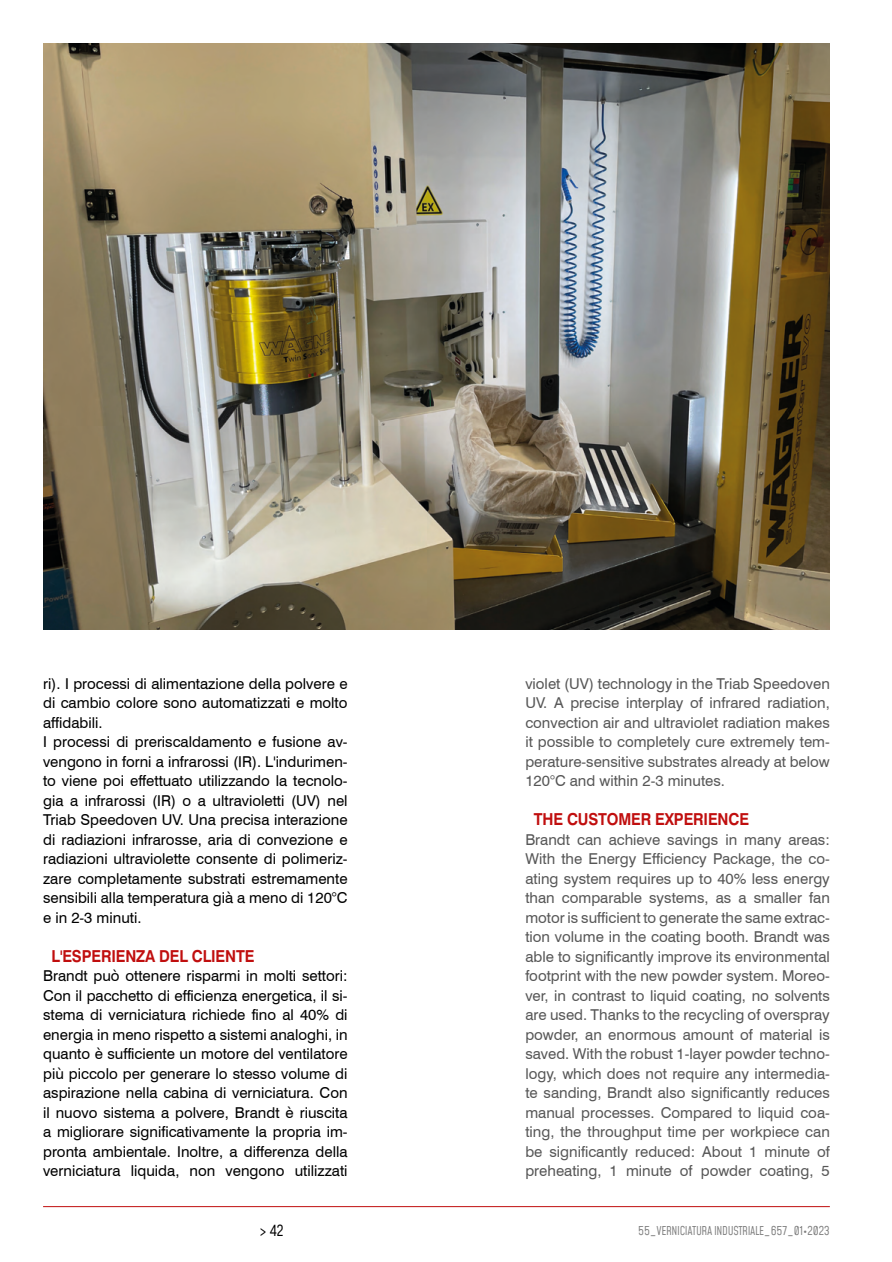
<style>
.page{position:relative;width:892px;height:1262px;background:#fff}
.page>*{position:absolute;margin:0;border:0;box-sizing:border-box;transform-origin:0 0}
.TITOLO_ROSSO{font:700 16.5px "Swiss 721";letter-spacing:-.01em;color:#c00e0e;scale:.9 1}
.TESTO_ENG{font:15px/19.5px "Swiss 721 BT";color:#575757;text-align:justify}
.TESTO_ITA{font:15px/19.5px "Swiss 721 BT";color:#000;text-align:justify}
.t1{font:15px "Mohave";color:#000}
.t2{font:12px "Mohave";letter-spacing:-.03em;color:#808080}
</style>
<div class="page">
<hr style="left:43px;top:1206px;width:787px;height:1px;background:#c00e0e">
<img style="left:43px;top:43px;width:787px;height:587px">
<p class="TESTO_ITA" style="left:43px;top:673px;width:306px">ri). I processi di alimentazione della polvere e di cambio colore sono automatizzati e molto affidabili.</p>
<p class="TESTO_ITA" style="left:43px;top:732px;width:306px">I processi di preriscaldamento e fusione av&shy;vengono in forni a infrarossi (IR). L'indurimen&shy;to viene poi effettuato utilizzando la tecnolo&shy;gia a infrarossi (IR) o a ultravioletti (UV) nel Triab Speedoven UV. Una precisa interazione di radiazioni infrarosse, aria di convezione e radiazioni ultraviolette consente di polimeriz&shy;zare completamente substrati estremamente sensibili alla temperatura già a meno di 120°C e in 2-3 minuti.</p>
<p class="TITOLO_ROSSO" style="left:52px;top:945px;width:227px">L'ESPERIENZA DEL CLIENTE</p>
<p class="TESTO_ITA" style="left:43px;top:966px;width:306px">Brandt può ottenere risparmi in molti settori:<br>Con il pacchetto di efficienza energetica, il si&shy;stema di verniciatura richiede fino al 40% di energia in meno rispetto a sistemi analoghi, in quanto è sufficiente un motore del ventilatore più piccolo per generare lo stesso volume di aspirazione nella cabina di verniciatura. Con il nuovo sistema a polvere, Brandt è riuscita a migliorare significativamente la propria im&shy;pronta ambientale. Inoltre, a differenza della verniciatura liquida, non vengono utilizzati</p>
<p class="TESTO_ENG" style="left:525px;top:673px;width:306px">violet (UV) technology in the Triab Speedoven UV. A precise interplay of infrared radiation, convection air and ultraviolet radiation makes it possible to completely cure extremely tem&shy;perature-sensitive substrates already at below 120°C and within 2-3 minutes.</p>
<p class="TITOLO_ROSSO" style="left:534px;top:809px;width:241px">THE CUSTOMER EXPERIENCE</p>
<p class="TESTO_ENG" style="left:525px;top:829px;width:306px">Brandt can achieve savings in many areas:<br>With the Energy Efficiency Package, the co&shy;ating system requires up to 40% less energy than comparable systems, as a smaller fan motor is sufficient to generate the same extrac&shy;tion volume in the coating booth. Brandt was able to significantly improve its environmental footprint with the new powder system. Moreo&shy;ver, in contrast to liquid coating, no solvents are used. Thanks to the recycling of overspray powder, an enormous amount of material is saved. With the robust 1-layer powder techno&shy;logy, which does not require any intermedia&shy;te sanding, Brandt also significantly reduces manual processes. Compared to liquid coa&shy;ting, the throughput time per workpiece can be significantly reduced: About 1 minute of preheating, 1 minute of powder coating, 5</p>
<p class="t1" style="left:260px;top:1221px;width:25px">&gt; 42</p>
<p class="t2" style="left:638px;top:1223px;width:193px">55_VERNICIATURA INDUSTRIALE_657_01•2023</p>
</div>
